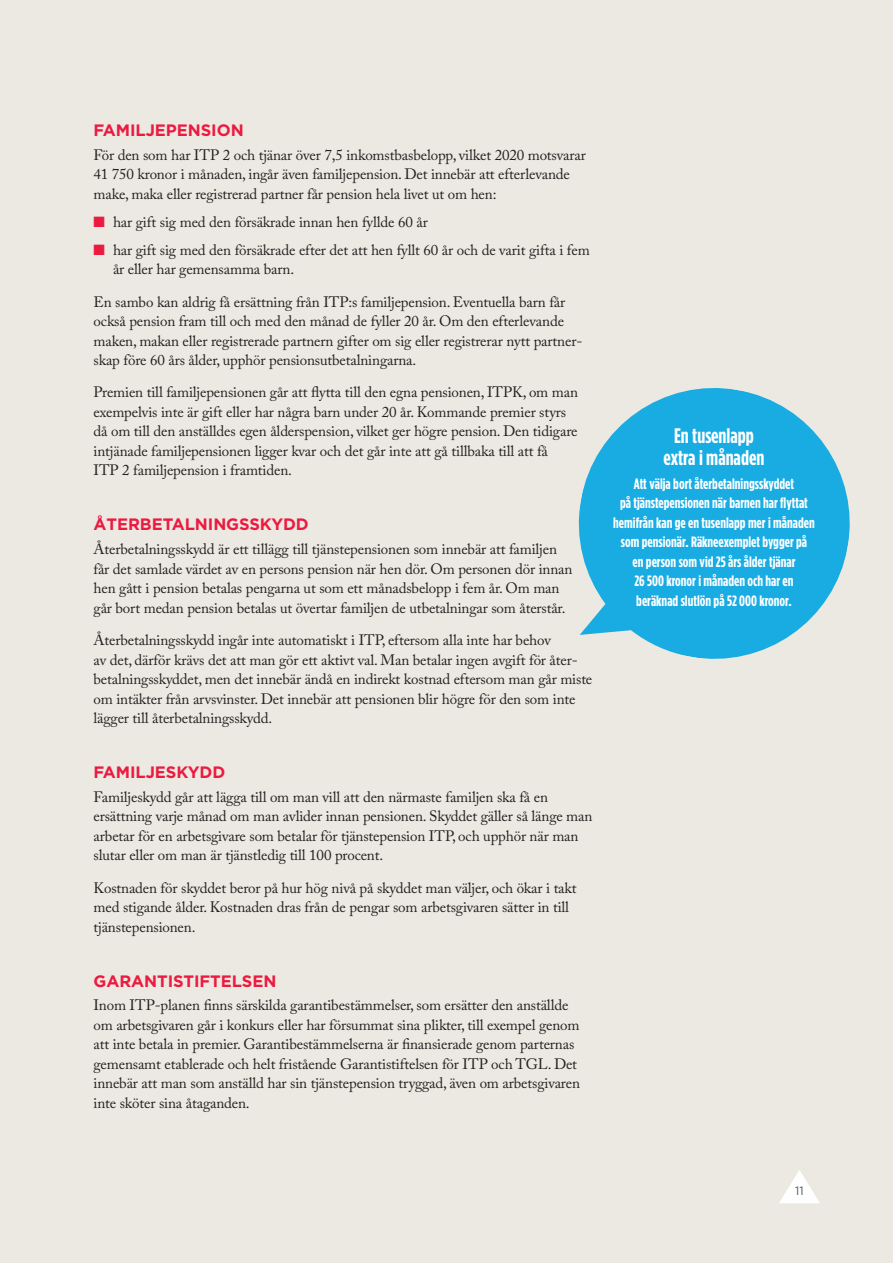
<style>
.page{position:relative;width:893px;height:1263px;background:#ebe9e1}
.page>*{position:absolute;margin:0;border:0;box-sizing:border-box;transform-origin:0 0}
.t1{font:700 condensed 21px/21.8px "Gotham HTF";color:#fff;text-align:center}
.t2{font:700 16.5px "Gotham HTF";letter-spacing:-.005em;color:#ed1a40}
.t3{font:15px/19.5px "Adobe Caslon Pro";letter-spacing:-.01em;color:#231f20}
.t4{font:700 condensed 15px/19.5px "Gotham HTF";color:#fff;text-align:center}
.t5{font:12px "Gotham HTF";color:#57585a}
.s1{color:#ed1a40}
</style>
<div class="page">
<svg style="left:578px;top:388px;width:272px;height:271px;fill:#18ace3"></svg>
<svg style="left:779px;top:1170px;width:41px;height:33px"></svg>
<p class="t2" style="left:94px;top:121px;width:152px">FAMILJEPENSION</p>
<p class="t3" style="left:94px;top:145px;width:494px">För den som har ITP 2 och tjänar över 7,5 inkomstbasbelopp, vilket 2020 motsvarar<br>41 750 kronor i månaden, ingår även familjepension. Det innebär att efterlevande make, maka eller registrerad partner får pension hela livet ut om hen:</p>
<p class="t3" style="left:94px;top:212px;width:336px"><span class="s1">■</span> har gift sig med den försäkrade innan hen fyllde 60 år</p>
<p class="t3" style="left:113px;top:240px;width:478px;text-indent:-19px"><span class="s1">■</span> har gift sig med den försäkrade efter det att hen fyllt 60 år och de varit gifta i fem år eller har gemensamma barn.</p>
<p class="t3" style="left:94px;top:292px;width:490px">En sambo kan aldrig få ersättning från ITP:s familjepension. Eventuella barn får också pension fram till och med den månad de fyller 20 år. Om den efterlevande maken, makan eller registrerade partnern gifter om sig eller registrerar nytt partner&shy;skap före 60 års ålder, upphör pensionsutbetalningarna.</p>
<p class="t3" style="left:94px;top:382px;width:486px">Premien till familjepensionen går att flytta till den egna pensionen, ITPK, om man exempelvis inte är gift eller har några barn under 20 år. Kommande premier styrs då om till den anställdes egen ålderspension, vilket ger högre pension. Den tidigare intjänade familjepensionen ligger kvar och det går inte att gå tillbaka till att få<br>ITP 2 familjepension i framtiden.</p>
<p class="t2" style="left:94px;top:515px;width:217px">ÅTERBETALNINGSSKYDD</p>
<p class="t3" style="left:94px;top:539px;width:480px">Återbetalningsskydd är ett tillägg till tjänstepensionen som innebär att familjen får det samlade värdet av en persons pension när hen dör. Om personen dör innan hen gått i pension betalas pengarna ut som ett månadsbelopp i fem år. Om man går bort medan pension betalas ut övertar familjen de utbetalningar som återstår.</p>
<p class="t3" style="left:94px;top:630px;width:500px">Återbetalningsskydd ingår inte automatiskt i ITP, eftersom alla inte har behov<br>av det, därför krävs det att man gör ett aktivt val. Man betalar ingen avgift för åter&shy;betalningsskyddet, men det innebär ändå en indirekt kostnad eftersom man går miste om intäkter från arvsvinster. Det innebär att pensionen blir högre för den som inte lägger till återbetalningsskydd.</p>
<p class="t2" style="left:94px;top:763px;width:133px">FAMILJESKYDD</p>
<p class="t3" style="left:94px;top:787px;width:500px">Familjeskydd går att lägga till om man vill att den närmaste familjen ska få en ersättning varje månad om man avlider innan pensionen. Skyddet gäller så länge man arbetar för en arbetsgivare som betalar för tjänstepension ITP, och upphör när man slutar eller om man är tjänstledig till 100 procent.</p>
<p class="t3" style="left:94px;top:878px;width:485px">Kostnaden för skyddet beror på hur hög nivå på skyddet man väljer, och ökar i takt med stigande ålder. Kostnaden dras från de pengar som arbetsgivaren sätter in till tjänstepensionen.</p>
<p class="t2" style="left:94px;top:971px;width:184px">GARANTISTIFTELSEN</p>
<p class="t3" style="left:94px;top:995px;width:488px">Inom ITP-planen finns särskilda garantibestämmelser, som ersätter den anställde om arbetsgivaren går i konkurs eller har försummat sina plikter, till exempel genom att inte betala in premier. Garantibestämmelserna är finansierade genom parternas gemensamt etablerade och helt fristående Garantistiftelsen för ITP och TGL. Det innebär att man som anställd har sin tjänstepension tryggad, även om arbetsgivaren inte sköter sina åtaganden.</p>
<h1 class="t1" style="left:664px;top:425px;width:102px">En tusenlapp extra i månaden</h1>
<p class="t4" style="left:613px;top:473px;width:203px">Att välja bort återbetalningsskyddet<br>på tjänstepensionen när barnen har flyttat hemifrån kan ge en tusenlapp mer i månaden som pensionär. Räkneexemplet bygger på<br>en person som vid 25 års ålder tjänar<br>26 500 kronor i månaden och har en beräknad slutlön på 52 000 kronor.</p>
<p class="t5" style="left:795px;top:1184px;width:10px">11</p>
</div>
